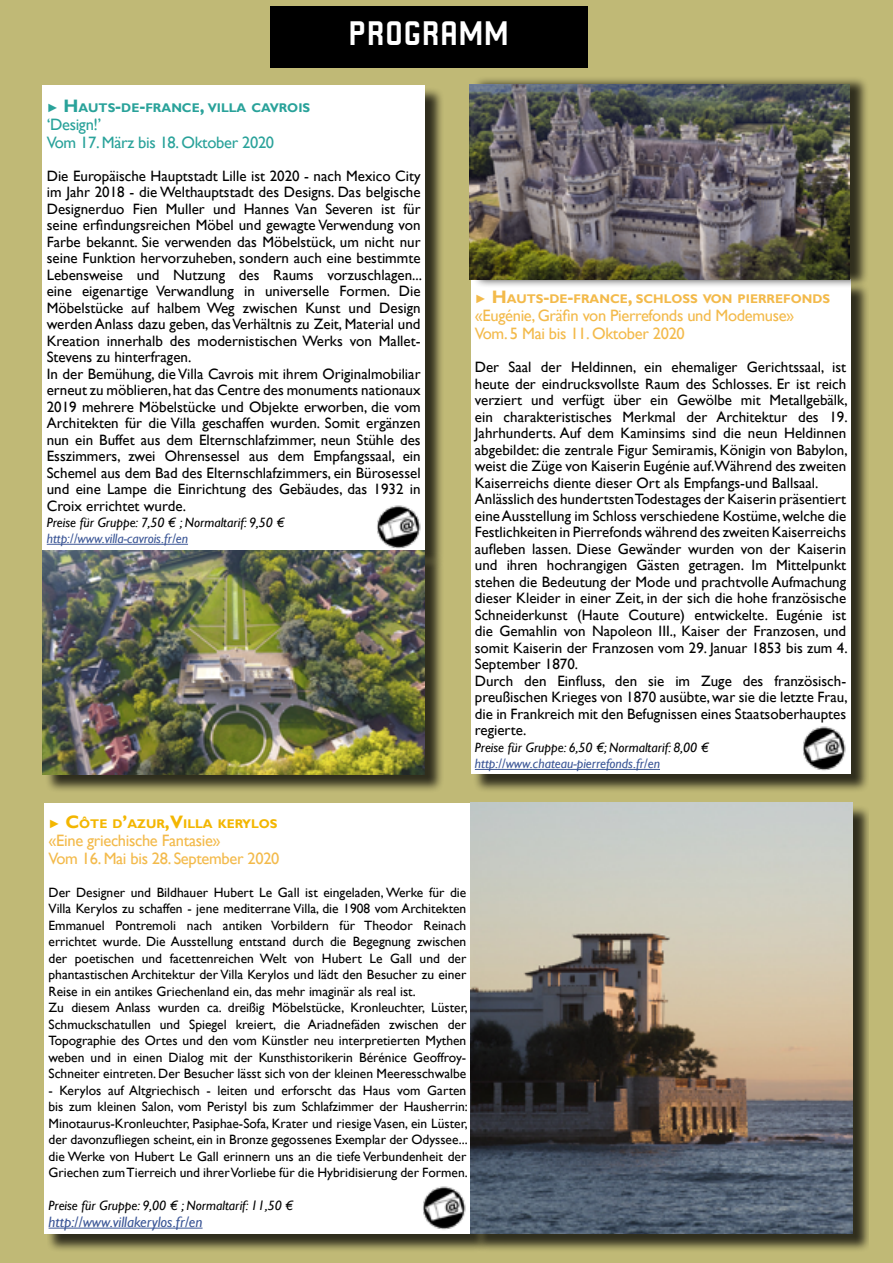
<style>
.page{position:relative;width:893px;height:1263px;background:#c0b976}
.page>*{position:absolute;margin:0;border:0;box-sizing:border-box;transform-origin:0 0}
.t1{font:36px "Robust CMN";letter-spacing:-.01em;color:#fff}
.t2{font:16.5px/18px "Gill Sans";letter-spacing:-.02em;color:#f3ba4b}
.t3{font:16.5px/18px "Gill Sans";letter-spacing:-.02em;color:#29a29a}
.t4{font:15px/16.5px "Gill Sans";color:#000}
.t5{font:italic 15px "Gill Sans";color:#3b5696}
.t6{font:13.5px/16.5px "Gill Sans";color:#000}
.t7{font:italic 13.5px "Gill Sans";color:#000}
.t8{font:italic 13.5px "Gill Sans";color:#3b5696}
.t9{font:700 12.6px "Gill Sans";color:#f3ba4b}
.t10{font:700 12.6px "Gill Sans";color:#29a29a}
.t11{font:700 12.6px "Gill Sans";color:#f3b600}
.s1{font-family:"Arial";font-weight:400;font-size:12px}
.s2{font-size:18px}
</style>
<div class="page">
<div style="left:473px;top:282px;width:396px;height:510px;background:#000;opacity:.75"></div>
<div style="left:471px;top:280px;width:379px;height:494px;background:#fff"></div>
<hr style="left:475px;top:769px;width:185px;height:1px;background:#3b5696">
<div style="left:45px;top:88px;width:399px;height:481px;background:#000;opacity:.75"></div>
<div style="left:43px;top:85px;width:382px;height:466px;background:#fff"></div>
<hr style="left:47px;top:544px;width:141px;height:1px;background:#3b5696">
<div style="left:472px;top:77px;width:396px;height:211px;background:#000;opacity:.75"></div>
<img style="left:470px;top:85px;width:379px;height:195px">
<div style="left:45px;top:553px;width:399px;height:240px;background:#000;opacity:.75"></div>
<img style="left:43px;top:551px;width:382px;height:223px">
<div style="left:47px;top:805px;width:442px;height:447px;background:#000;opacity:.75"></div>
<div style="left:44px;top:803px;width:427px;height:430px;background:#fff"></div>
<hr style="left:49px;top:1228px;width:154px;height:1px;background:#3b5696">
<div style="left:473px;top:805px;width:398px;height:447px;background:#000;opacity:.75"></div>
<img style="left:471px;top:803px;width:382px;height:430px">
<div style="left:869px;top:0;width:24px;height:1263px;background:#c0b976"></div>
<img style="left:374px;top:505px;width:50px;height:47px">
<img style="left:423px;top:1186px;width:43px;height:44px">
<div style="left:270px;top:6px;width:317px;height:62px;background:#000"></div>
<img style="left:803px;top:726px;width:43px;height:45px">
<h1 class="t1" style="left:348px;top:14px;width:162px">PROGRAMM</h1>
<p class="t10" style="left:47px;top:100px;width:265px"><span class="s1">►</span> <span class="s2">H</span>AUTS<span class="s2">-</span>DE<span class="s2">-</span>FRANCE<span class="s2">,</span> VILLA CAVROIS</p>
<p class="t3" style="left:47px;top:116px;width:229px">‘Design!’<br>Vom 17. März bis 18. Oktober 2020</p>
<p class="t4" style="left:47px;top:168px;width:377px">Die Europäische Hauptstadt Lille ist 2020 - nach Mexico City im Jahr 2018 - die Welthauptstadt des Designs. Das belgische Designerduo Fien Muller und Hannes Van Severen ist für seine erfindungsreichen Möbel und gewagte Verwendung von Farbe bekannt. Sie verwenden das Möbelstück, um nicht nur seine Funktion hervorzuheben, sondern auch eine bestimmte Lebensweise und Nutzung des Raums vorzuschlagen... eine eigenartige Verwandlung in universelle Formen. Die Möbelstücke auf halbem Weg zwischen Kunst und Design werden Anlass dazu geben, das Verhältnis zu Zeit, Material und Kreation innerhalb des modernistischen Werks von Mallet-Stevens zu hinterfragen.<br>In der Bemühung, die Villa Cavrois mit ihrem Originalmobiliar erneut zu möblieren, hat das Centre des monuments nationaux 2019 mehrere Möbelstücke und Objekte erworben, die vom Architekten für die Villa geschaffen wurden. Somit ergänzen nun ein Buffet aus dem Elternschlafzimmer, neun Stühle des Esszimmers, zwei Ohrensessel aus dem Empfangssaal, ein Schemel aus dem Bad des Elternschlafzimmers, ein Bürosessel und eine Lampe die Einrichtung des Gebäudes, das 1932 in Croix errichtet wurde.</p>
<p class="t7" style="left:47px;top:515px;width:239px">Preise für Gruppe: 7,50 € ; Normaltarif: 9,50 €</p>
<p class="t8" style="left:47px;top:531px;width:143px">http://www.villa-cavrois.fr/en</p>
<p class="t9" style="left:475px;top:291px;width:357px"><span class="s1">►</span> <span class="s2">H</span>AUTS<span class="s2">-</span>DE<span class="s2">-</span>FRANCE<span class="s2">,</span> SCHLOSS VON PIERREFONDS</p>
<p class="t2" style="left:475px;top:307px;width:321px">«Eugénie, Gräfin von Pierrefonds und Modemuse»<br>Vom. 5 Mai bis 11. Oktober 2020</p>
<p class="t4" style="left:475px;top:359px;width:374px">Der Saal der Heldinnen, ein ehemaliger Gerichtssaal, ist heute der eindrucksvollste Raum des Schlosses. Er ist reich verziert und verfügt über ein Gewölbe mit Metallgebälk, ein charakteristisches Merkmal der Architektur des 19.<br>Jahrhunderts. Auf dem Kaminsims sind die neun Heldinnen abgebildet: die zentrale Figur Semiramis, Königin von Babylon, weist die Züge von Kaiserin Eugénie auf.Während des zweiten Kaiserreichs diente dieser Ort als Empfangs-und Ballsaal.<br>Anlässlich des hundertsten Todestages der Kaiserin präsentiert eine Ausstellung im Schloss verschiedene Kostüme, welche die Festlichkeiten in Pierrefonds während des zweiten Kaiserreichs aufleben lassen. Diese Gewänder wurden von der Kaiserin und ihren hochrangigen Gästen getragen. Im Mittelpunkt stehen die Bedeutung der Mode und prachtvolle Aufmachung dieser Kleider in einer Zeit, in der sich die hohe französische Schneiderkunst (Haute Couture) entwickelte. Eugénie ist die Gemahlin von Napoleon III., Kaiser der Franzosen, und somit Kaiserin der Franzosen vom 29. Januar 1853 bis zum 4.<br>September 1870.<br>Durch den Einfluss, den sie im Zuge des französisch&shy;preußischen Krieges von 1870 ausübte, war sie die letzte Frau, die in Frankreich mit den Befugnissen eines Staatsoberhauptes regierte.</p>
<p class="t7" style="left:475px;top:739px;width:235px">Preise für Gruppe: 6,50 €; Normaltarif: 8,00 €</p>
<p class="t8" style="left:475px;top:756px;width:187px">http://www.chateau-pierrefonds.fr/en</p>
<p class="t11" style="left:49px;top:816px;width:230px"><span class="s1">►</span> <span class="s2">C</span>ÔTE D<span class="s2">’</span>AZUR<span class="s2">,V</span>ILLA KERYLOS</p>
<p class="t2" style="left:49px;top:832px;width:232px">«Eine griechische Fantasie»<br>Vom 16. Mai bis 28. September 2020</p>
<p class="t6" style="left:49px;top:884px;width:421px">Der Designer und Bildhauer Hubert Le Gall ist eingeladen, Werke für die Villa Kerylos zu schaffen - jene mediterrane Villa, die 1908 vom Architekten Emmanuel Pontremoli nach antiken Vorbildern für Theodor Reinach errichtet wurde. Die Ausstellung entstand durch die Begegnung zwischen der poetischen und facettenreichen Welt von Hubert Le Gall und der phantastischen Architektur der Villa Kerylos und lädt den Besucher zu einer Reise in ein antikes Griechenland ein, das mehr imaginär als real ist.<br>Zu diesem Anlass wurden ca. dreißig Möbelstücke, Kronleuchter, Lüster, Schmuckschatullen und Spiegel kreiert, die Ariadnefäden zwischen der Topographie des Ortes und den vom Künstler neu interpretierten Mythen weben und in einen Dialog mit der Kunsthistorikerin Bérénice Geoffroy-Schneiter eintreten. Der Besucher lässt sich von der kleinen Meeresschwalbe</p>
<p class="t6" style="left:49px;top:1082px;width:421px;text-align:justify">- Kerylos auf Altgriechisch - leiten und erforscht das Haus vom Garten bis zum kleinen Salon, vom Peristyl bis zum Schlafzimmer der Hausherrin:<br>Minotaurus-Kronleuchter, Pasiphae-Sofa, Krater und riesige Vasen, ein Lüster, der davonzufliegen scheint, ein in Bronze gegossenes Exemplar der Odyssee... die Werke von Hubert Le Gall erinnern uns an die tiefe Verbundenheit der Griechen zum Tierreich und ihrer Vorliebe für die Hybridisierung der Formen.</p>
<p class="t7" style="left:49px;top:1198px;width:246px">Preise für Gruppe: 9,00 € ; Normaltarif: 11,50 €</p>
<p class="t5" style="left:49px;top:1213px;width:156px">http://www.villakerylos.fr/en</p>
</div>
